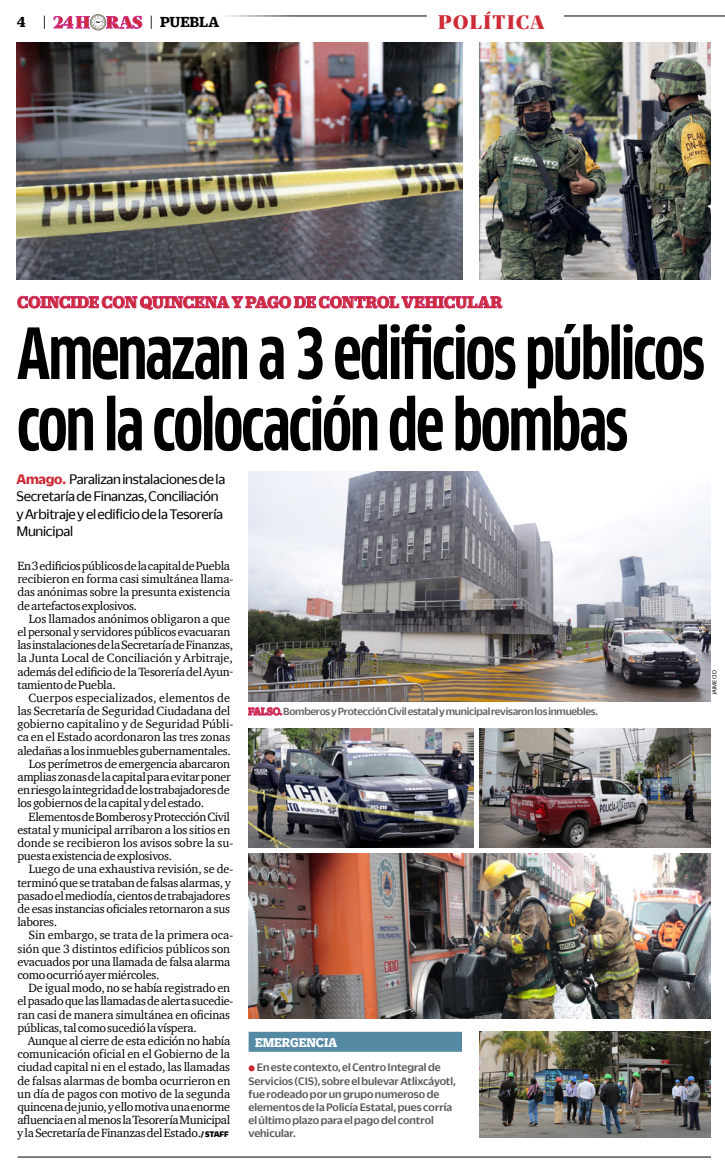
<style>
.page{position:relative;width:725px;height:1167px;background:#fff}
.page>*{position:absolute;margin:0;border:0;box-sizing:border-box;transform-origin:0 0}
.t1{font:700 68.75px/71.2px "Clan Cond";letter-spacing:-.035em;color:#000}
.t2{font:900 20px "Mafra Headline";letter-spacing:.075em;color:#ce2c36}
.t3{font:900 19.38px "Mafra Headline";letter-spacing:.06em;color:#cd2836}
.t4{font:700 17.5px "Duplicate Ionic";letter-spacing:-.01em;color:#cd2836}
.t5{font:700 15.75px "Duplicate Ionic";letter-spacing:-.01em;color:#000}
.t6{font:15px/17.5px "Duplicate Sans";letter-spacing:-.015em;color:#000}
.t7{font:700 13.75px "Duplicate Slab";color:#fff}
.t8{font:12.25px/13.1px "Charter ITC Pro";letter-spacing:-.025em;color:#000}
.t9{font:12.25px "Charter ITC Pro";letter-spacing:-.005em;color:#000}
.t10{font:12.25px "Charter ITC Pro";color:#000}
.t11{font:12.25px "Charter ITC Pro";letter-spacing:.01em;color:#000}
.t12{font:500 11.75px/13.1px "Duplicate Sans";color:#5d5a56}
.t13{font:500 11.25px "Duplicate Sans";letter-spacing:-.02em;color:#676360}
.t14{font:6.25px "Duplicate Sans";letter-spacing:-.01em;color:#000}
.s1{font-weight:700;color:#cd2836}
.s2{font-family:"Duplicate Sans";font-weight:900;font-size:8.75px}
.s3{font-family:"Duplicate Slab";color:#cd2836}
</style>
<div class="page">
<svg style="left:44px;top:16px;width:1px;height:13px"></svg>
<svg style="left:151px;top:16px;width:1px;height:13px"></svg>
<svg style="left:54px;top:14px;width:88px;height:17px"></svg>
<hr style="left:219px;top:16px;width:213px;height:1px;background:#000">
<hr style="left:544px;top:16px;width:181px;height:1px;background:#000">
<div style="left:427px;top:9px;width:136px;height:39px;background:#fff"></div>
<svg style="left:249px;top:1065px;width:6px;height:6px"></svg>
<div style="left:249px;top:1031px;width:213px;height:20px;background:#5489a4"></div>
<svg style="left:248px;top:707px;width:34px;height:8px"></svg>
<svg style="left:17px;top:296px;width:485px;height:13px"></svg>
<img style="left:248px;top:471px;width:463px;height:230px">
<img style="left:17px;top:42px;width:445px;height:237px">
<img style="left:479px;top:42px;width:232px;height:237px">
<img style="left:248px;top:728px;width:225px;height:118px">
<img style="left:479px;top:728px;width:232px;height:118px">
<img style="left:248px;top:853px;width:463px;height:165px">
<img style="left:479px;top:1031px;width:232px;height:106px">
<hr style="left:18px;top:1156px;width:693px;height:1px;background:#000">
<p class="t5" style="left:17px;top:11px;width:10px">4</p>
<p class="t5" style="left:160px;top:11px;width:61px">PUEBLA</p>
<h2 class="t2" style="left:438px;top:10px;width:108px">POLÍTICA</h2>
<h3 class="t3" style="left:441px;top:11px;width:96px">ESTADOS</h3>
<h3 class="t4" style="left:17px;top:289px;width:486px">COINCIDE CON QUINCENA Y PAGO DE CONTROL VEHICULAR</h3>
<h1 class="t1" style="left:17px;top:318px;width:690px">Amenazan a 3 edificios públicos con la colocación de bombas</h1>
<p class="t6" style="left:16px;top:469px;width:210px"><span class="s1">Amago.</span> Paralizan instalaciones de la<br>Secretaría de Finanzas, Conciliación y Arbitraje y el edificio de la Tesorería<br>Municipal</p>
<p class="t8" style="left:17px;top:559px;width:217px">En 3 edificios públicos de la capital de Puebla recibieron en forma casi simultánea llama&shy;das anónimas sobre la presunta existencia de artefactos explosivos.</p>
<p class="t8" style="left:17px;top:611px;width:217px;text-indent:11px">Los llamados anónimos obligaron a que el personal y servidores públicos evacuaran las instalaciones de la Secretaría de Finanzas, la Junta Local de Conciliación y Arbitraje, además del edificio de la Tesorería del Ayun&shy;tamiento de Puebla.</p>
<p class="t11" style="left:28px;top:690px;width:203px">Cuerpos especializados, elementos de</p>
<p class="t8" style="left:17px;top:704px;width:214px">las Secretaría de Seguridad Ciudadana del</p>
<p class="t10" style="left:17px;top:716px;width:218px">gobierno capitalino y de Seguridad Públi-</p>
<p class="t8" style="left:17px;top:730px;width:214px">ca en el Estado acordonaron las tres zonas</p>
<p class="t8" style="left:17px;top:743px;width:215px">aledañas a los inmuebles gubernamentales.</p>
<p class="t8" style="left:29px;top:756px;width:203px">Los perímetros de emergencia abarcaron</p>
<p class="t8" style="left:17px;top:770px;width:215px">amplias zonas de la capital para evitar poner</p>
<p class="t8" style="left:17px;top:783px;width:214px">en riesgo la integridad de los trabajadores de</p>
<p class="t8" style="left:17px;top:796px;width:188px">los gobiernos de la capital y del estado.</p>
<p class="t8" style="left:29px;top:809px;width:203px">Elementos de Bomberos y Protección Civil</p>
<p class="t8" style="left:17px;top:822px;width:214px">estatal y municipal arribaron a los sitios en</p>
<p class="t10" style="left:17px;top:835px;width:217px">donde se recibieron los avisos sobre la su-</p>
<p class="t8" style="left:18px;top:849px;width:156px">puesta existencia de explosivos.</p>
<p class="t8" style="left:29px;top:862px;width:206px">Luego de una exhaustiva revisión, se de-</p>
<p class="t8" style="left:18px;top:875px;width:215px">terminó que se trataban de falsas alarmas, y</p>
<p class="t8" style="left:18px;top:888px;width:214px">pasado el mediodía, cientos de trabajadores</p>
<p class="t8" style="left:17px;top:901px;width:214px">de esas instancias oficiales retornaron a sus</p>
<p class="t8" style="left:17px;top:915px;width:41px">labores.</p>
<p class="t9" style="left:29px;top:927px;width:206px">Sin embargo, se trata de la primera oca-</p>
<p class="t9" style="left:18px;top:940px;width:214px">sión que 3 distintos edificios públicos son</p>
<p class="t8" style="left:17px;top:954px;width:214px">evacuados por una llamada de falsa alarma</p>
<p class="t8" style="left:17px;top:967px;width:144px">como ocurrió ayer miércoles.</p>
<p class="t8" style="left:29px;top:981px;width:203px">De igual modo, no se había registrado en</p>
<p class="t8" style="left:17px;top:994px;width:217px">el pasado que las llamadas de alerta sucedie-</p>
<p class="t8" style="left:17px;top:1007px;width:214px">ran casi de manera simultánea en oficinas</p>
<p class="t8" style="left:18px;top:1020px;width:181px">públicas, tal como sucedió la víspera.</p>
<p class="t8" style="left:28px;top:1033px;width:204px">Aunque al cierre de esta edición no había</p>
<p class="t9" style="left:17px;top:1046px;width:214px">comunicación oficial en el Gobierno de la</p>
<p class="t8" style="left:17px;top:1060px;width:214px">ciudad capital ni en el estado, las llamadas</p>
<p class="t8" style="left:17px;top:1073px;width:214px">de falsas alarmas de bomba ocurrieron en</p>
<p class="t9" style="left:17px;top:1085px;width:214px">un día de pagos con motivo de la segunda</p>
<p class="t8" style="left:17px;top:1099px;width:214px">quincena de junio, y ello motiva una enorme</p>
<p class="t8" style="left:17px;top:1112px;width:214px">afluencia en al menos la Tesorería Municipal</p>
<p class="t8" style="left:17px;top:1126px;width:213px">y la Secretaría de Finanzas del Estado.<span class="s2">/ STAFF</span></p>
<p class="t13" style="left:248px;top:703px;width:351px"><span class="s3">FALSO.</span>Bomberos y Protección Civil estatal y municipal revisaron los inmuebles.</p>
<p class="t7" style="left:255px;top:1033px;width:84px">EMERGENCIA</p>
<p class="t12" style="left:249px;top:1059px;width:209px;text-indent:8px">En este contexto, el Centro Integral de Servicios (CIS), sobre el bulevar Atlixcáyotl, fue rodeado por un grupo numeroso de elementos de la Policía Estatal, pues corría el último plazo para el pago del control vehicular.</p>
<p class="t14" style="left:710px;top:695px;width:26px;rotate:-90deg">JAIME CID</p>
</div>
